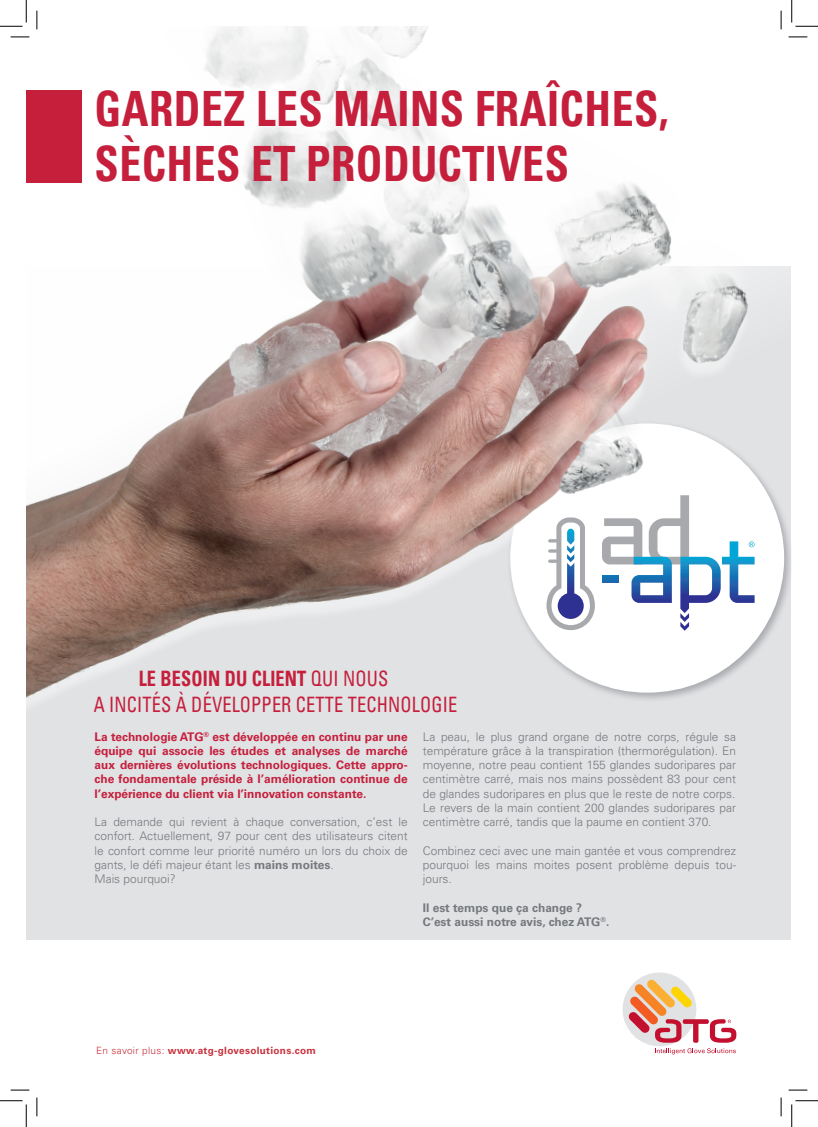
<style>
.page{position:relative;width:818px;height:1127px;background:#fff}
.page>*{position:absolute;margin:0;border:0;box-sizing:border-box;transform-origin:0 0}
.t1{font:700 condensed 48.75px/55px "Univers";letter-spacing:.01em;color:#c51f3c;scale:.9 1}
.t2{font:condensed 21.25px/25.5px "Univers";letter-spacing:.01em;color:#c51f3c;scale:.86 1}
.t3{font:300 11.88px/14.2px "Univers LT Pro 45";color:#75787d;text-align:justify}
.t4{font:700 11.88px/14.2px "Univers LT Pro 65";color:#c51f3c;text-align:justify}
.t5{font:700 11.88px/14.2px "Univers LT Pro 65";color:#75787d}
.t6{font:700 10px "Univers LT Pro 65";letter-spacing:.03em;color:#c9313c}
.s1{font-weight:700}
.s2{font-family:"Univers LT Pro 65";font-weight:700}
.s3{font-family:"Univers LT Pro 45";font-weight:300}
</style>
<div class="page">
<div style="left:623px;top:972px;width:73px;height:73px;background:#e1e2e4;border-radius:50%"></div>
<svg style="left:628px;top:979px;width:108px;height:75px"></svg>
<div style="left:26px;top:265px;width:765px;height:674px;background:#e1e2e4"></div>
<img style="left:26px;top:265px;width:762px;height:439px">
<svg style="left:26px;top:26px;width:756px;height:239px"></svg>
<div style="left:26px;top:90px;width:56px;height:92px;background:#c51f3c"></div>
<svg style="left:11px;top:36px;width:18px;height:2px"></svg>
<svg style="left:788px;top:36px;width:19px;height:2px"></svg>
<svg style="left:11px;top:1089px;width:18px;height:1px"></svg>
<svg style="left:788px;top:1089px;width:19px;height:1px"></svg>
<svg style="left:36px;top:11px;width:2px;height:18px"></svg>
<svg style="left:36px;top:1097px;width:2px;height:18px"></svg>
<svg style="left:780px;top:11px;width:2px;height:18px"></svg>
<svg style="left:780px;top:1097px;width:2px;height:18px"></svg>
<svg style="left:0;top:0;width:27px;height:27px"></svg>
<svg style="left:0;top:1100px;width:27px;height:26px"></svg>
<svg style="left:791px;top:0;width:27px;height:27px"></svg>
<svg style="left:791px;top:1100px;width:27px;height:26px"></svg>
<h1 class="t1" style="left:95px;top:81px;width:639px">GARDEZ LES MAINS FRAÎCHES,<br>SÈCHES ET PRODUCTIVES</h1>
<h2 class="t2" style="left:94px;top:665px;width:424px;text-indent:45px"><span class="s1">LE BESOIN DU CLIENT</span> QUI NOUS<br>A INCITÉS À DÉVELOPPER CETTE TECHNOLOGIE</h2>
<p class="t4" style="left:95px;top:729px;width:315px">La technologie ATG<sup>®</sup> est développée en continu par une équipe qui associe les études et analyses de marché aux dernières évolutions technologiques. Cette appro&shy;che fondamentale préside à l’amélioration continue de l’expérience du client via l’innovation constante.</p>
<p class="t3" style="left:95px;top:814px;width:315px;text-align:left">La demande qui revient à chaque conversation, c’est le confort. Actuellement, 97 pour cent des utilisateurs citent le confort comme leur priorité numéro un lors du choix de gants, le défi majeur étant les <span class="s2">mains moites</span>.<br>Mais pourquoi?</p>
<p class="t3" style="left:423px;top:729px;width:315px">La peau, le plus grand organe de notre corps, régule sa température grâce à la transpiration (thermorégulation). En moyenne, notre peau contient 155 glandes sudoripares par centimètre carré, mais nos mains possèdent 83 pour cent de glandes sudoripares en plus que le reste de notre corps.<br>Le revers de la main contient 200 glandes sudoripares par centimètre carré, tandis que la paume en contient 370.</p>
<p class="t3" style="left:423px;top:843px;width:315px">Combinez ceci avec une main gantée et vous comprendrez pourquoi les mains moites posent problème depuis tou&shy;jours.</p>
<p class="t5" style="left:423px;top:900px;width:188px">Il est temps que ça change ?<br>C’est aussi notre avis, chez ATG<sup>®</sup>.</p>
<p class="t6" style="left:96px;top:1044px;width:221px"><span class="s3">En savoir plus:</span> www.atg-glovesolutions.com</p>
</div>
